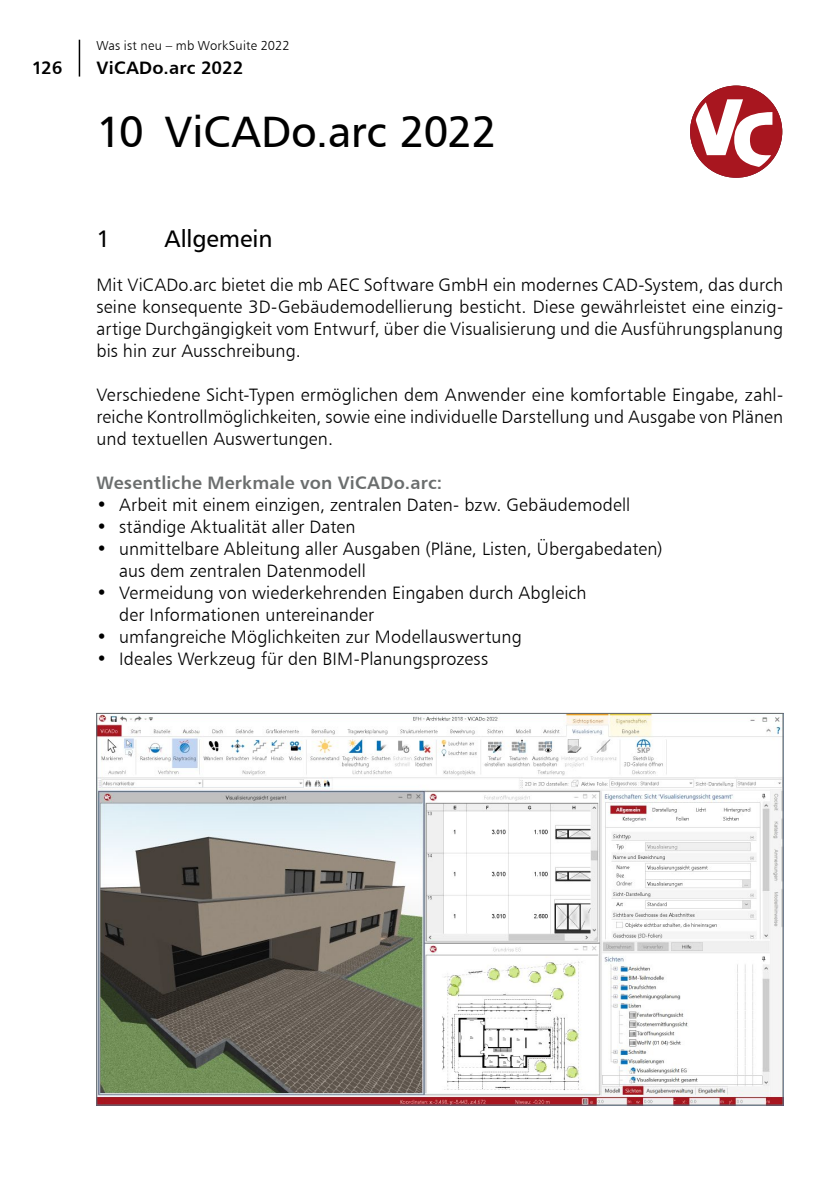
<style>
.page{position:relative;width:840px;height:1191px;background:#fff}
.page>*{position:absolute;margin:0;border:0;box-sizing:border-box;transform-origin:0 0}
.t1{font:44px "Humanist 777 BT Roman B";letter-spacing:-.01em;color:#000}
.t2{font:24px "Humanist 777 BT Roman B";letter-spacing:-.005em;color:#000}
.t3{font:18px/22px "Humanist 777 BT Light B";letter-spacing:.005em;color:#000;text-align:justify}
.t4{font:18px "Humanist 777 BT Bold B";letter-spacing:.01em;color:#6b6e6e}
.t5{font:18px "Humanist 777 BT Bold B";letter-spacing:.01em;color:#000}
.t6{font:13px "Humanist 777 BT Light B";letter-spacing:.015em;color:#000}
</style>
<div class="page">
<hr style="left:79px;top:40px;width:1px;height:37px;background:#000">
<img style="left:98px;top:715px;width:682px;height:388px">
<div style="left:689px;top:86px;width:92px;height:92px;background:#a8161f;border-radius:50%"></div>
<svg style="left:693px;top:99px;width:79px;height:69px"></svg>
<p class="t6" style="left:96px;top:37px;width:195px">Was ist neu – mb WorkSuite 2022</p>
<p class="t5" style="left:32px;top:56px;width:32px">126</p>
<p class="t5" style="left:96px;top:56px;width:148px">ViCADo.arc 2022</p>
<h1 class="t1" style="left:96px;top:104px;width:401px">10 ViCADo.arc 2022</h1>
<h2 class="t2" style="left:96px;top:224px;width:15px">1</h2>
<h2 class="t2" style="left:164px;top:224px;width:109px">Allgemein</h2>
<p class="t3" style="left:96px;top:273px;width:688px">Mit ViCADo.arc bietet die mb AEC Software GmbH ein modernes CAD-System, das durch seine konsequente 3D-Gebäudemodellierung besticht. Diese gewährleistet eine einzig&shy;artige Durchgängigkeit vom Entwurf, über die Visualisierung und die Ausführungsplanung bis hin zur Ausschreibung.</p>
<p class="t3" style="left:96px;top:383px;width:688px">Verschiedene Sicht-Typen ermöglichen dem Anwender eine komfortable Eingabe, zahl&shy;reiche Kontrollmöglichkeiten, sowie eine individuelle Darstellung und Ausgabe von Plänen und textuellen Auswertungen.</p>
<p class="t4" style="left:96px;top:471px;width:347px">Wesentliche Merkmale von ViCADo.arc:</p>
<p class="t3" style="left:96px;top:493px;width:535px">• Arbeit mit einem einzigen, zentralen Daten- bzw. Gebäudemodell</p>
<p class="t3" style="left:96px;top:515px;width:260px">• ständige Aktualität aller Daten</p>
<p class="t3" style="left:119px;top:537px;width:544px;text-indent:-23px">• unmittelbare Ableitung aller Ausgaben (Pläne, Listen, Übergabedaten) aus dem zentralen Datenmodell</p>
<p class="t3" style="left:119px;top:581px;width:468px;text-indent:-23px">• Vermeidung von wiederkehrenden Eingaben durch Abgleich der Informationen untereinander</p>
<p class="t3" style="left:96px;top:625px;width:426px">• umfangreiche Möglichkeiten zur Modellauswertung</p>
<p class="t3" style="left:96px;top:647px;width:393px">• Ideales Werkzeug für den BIM-Planungsprozess</p>
</div>
